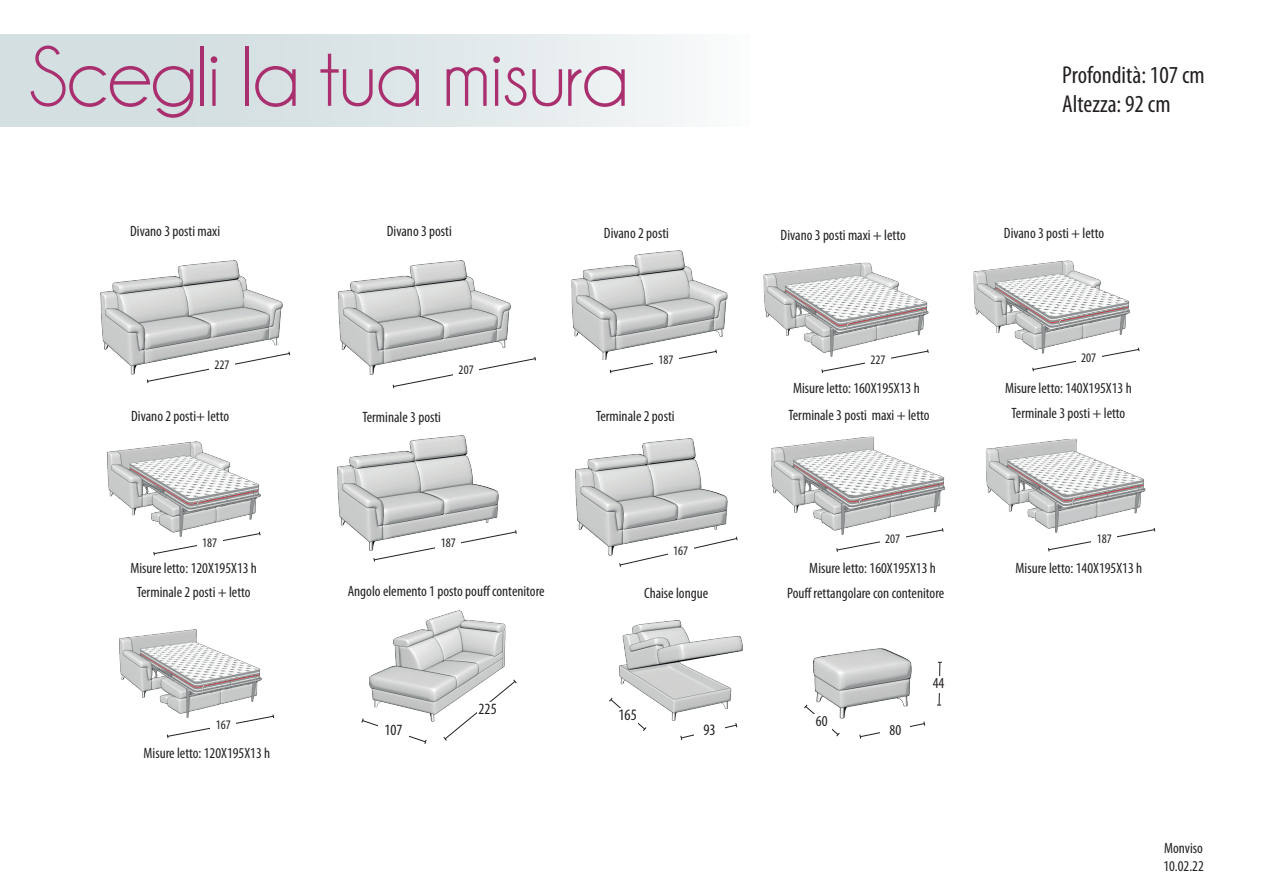
<style>
.page{position:relative;width:1263px;height:893px;background:#fff}
.page>*{position:absolute;margin:0;border:0;box-sizing:border-box;transform-origin:0 0}
.t1{font:86.25px "Champagne&Limousines";letter-spacing:-.01em;color:#a92f6f}
.t2{font:condensed 24.45px/29.4px "Myriad Pro";color:#231f20}
.t3{font:condensed 15.9px "Myriad Pro";color:#231f20}
.t4{font:condensed 15.75px "Myriad Pro";color:#231f20}
.t5{font:condensed 15.15px "Myriad Pro";color:#231f20}
.t6{font:condensed 15px/18px "Myriad Pro";color:#231f20}
.t7{font:condensed 13.05px "Myriad Pro";color:#231f20}
</style>
<div class="page">
<div style="left:0;top:34px;width:751px;height:93px;background:linear-gradient(to right,#ccd9dc,#f4f7f7)"></div>
<img style="left:101px;top:260px;width:181px;height:114px">
<img style="left:338px;top:436px;width:160px;height:115px">
<img style="left:108px;top:441px;width:152px;height:90px">
<img style="left:119px;top:629px;width:142px;height:85px">
<svg style="left:153px;top:531px;width:108px;height:25px"></svg>
<svg style="left:167px;top:714px;width:108px;height:25px"></svg>
<div style="left:197px;top:537px;width:25px;height:13px;background:#fff"></div>
<div style="left:211px;top:719px;width:25px;height:14px;background:#fff"></div>
<img style="left:370px;top:610px;width:136px;height:111px">
<svg style="left:442px;top:678px;width:75px;height:63px"></svg>
<svg style="left:361px;top:717px;width:66px;height:27px"></svg>
<div style="left:477px;top:702px;width:21px;height:16px;background:#fff"></div>
<img style="left:339px;top:260px;width:172px;height:114px">
<img style="left:575px;top:439px;width:153px;height:116px">
<svg style="left:392px;top:356px;width:144px;height:33px"></svg>
<svg style="left:619px;top:536px;width:119px;height:31px"></svg>
<div style="left:454px;top:364px;width:25px;height:14px;background:#fff"></div>
<div style="left:668px;top:545px;width:25px;height:14px;background:#fff"></div>
<img style="left:620px;top:620px;width:122px;height:100px">
<svg style="left:680px;top:723px;width:58px;height:17px"></svg>
<div style="left:694px;top:723px;width:31px;height:17px;background:#fff"></div>
<svg style="left:609px;top:697px;width:38px;height:34px"></svg>
<div style="left:617px;top:708px;width:21px;height:17px;background:#fff"></div>
<img style="left:571px;top:250px;width:156px;height:110px">
<img style="left:771px;top:437px;width:174px;height:94px">
<svg style="left:609px;top:349px;width:108px;height:25px"></svg>
<svg style="left:836px;top:527px;width:108px;height:25px"></svg>
<div style="left:654px;top:355px;width:25px;height:13px;background:#fff"></div>
<div style="left:880px;top:533px;width:25px;height:14px;background:#fff"></div>
<img style="left:763px;top:263px;width:166px;height:88px">
<img style="left:973px;top:260px;width:157px;height:88px">
<img style="left:986px;top:439px;width:159px;height:89px">
<svg style="left:821px;top:348px;width:108px;height:25px"></svg>
<svg style="left:1032px;top:347px;width:108px;height:25px"></svg>
<svg style="left:1047px;top:527px;width:109px;height:25px"></svg>
<div style="left:865px;top:354px;width:25px;height:14px;background:#fff"></div>
<div style="left:1076px;top:353px;width:25px;height:13px;background:#fff"></div>
<div style="left:1092px;top:533px;width:25px;height:14px;background:#fff"></div>
<img style="left:814px;top:649px;width:97px;height:69px">
<svg style="left:804px;top:704px;width:37px;height:33px"></svg>
<div style="left:812px;top:715px;width:20px;height:16px;background:#fff"></div>
<svg style="left:859px;top:721px;width:67px;height:18px"></svg>
<div style="left:881px;top:723px;width:29px;height:16px;background:#fff"></div>
<svg style="left:937px;top:661px;width:5px;height:45px"></svg>
<div style="left:924px;top:676px;width:29px;height:16px;background:#fff"></div>
<svg style="left:146px;top:351px;width:145px;height:33px"></svg>
<svg style="left:373px;top:529px;width:144px;height:33px"></svg>
<div style="left:209px;top:359px;width:25px;height:14px;background:#fff"></div>
<div style="left:436px;top:537px;width:25px;height:14px;background:#fff"></div>
<div style="left:378px;top:723px;width:31px;height:17px;background:#fff"></div>
<h1 class="t1" style="left:28px;top:28px;width:602px">Scegli la tua misura</h1>
<p class="t6" style="left:130px;top:222px;width:91px">Divano 3 posti maxi</p>
<p class="t6" style="left:387px;top:222px;width:67px">Divano 3 posti</p>
<p class="t6" style="left:604px;top:224px;width:67px">Divano 2 posti</p>
<p class="t7" style="left:214px;top:356px;width:17px">227</p>
<p class="t7" style="left:459px;top:362px;width:17px">207</p>
<p class="t7" style="left:659px;top:352px;width:17px">187</p>
<p class="t6" style="left:131px;top:407px;width:99px">Divano 2 posti+ letto</p>
<p class="t6" style="left:362px;top:408px;width:80px">Terminale 3 posti</p>
<p class="t6" style="left:596px;top:407px;width:80px">Terminale 2 posti</p>
<p class="t7" style="left:202px;top:534px;width:17px">187</p>
<p class="t6" style="left:130px;top:559px;width:128px">Misure letto: 120X195X13 h</p>
<p class="t6" style="left:137px;top:582px;width:115px">Terminale 2 posti + letto</p>
<p class="t7" style="left:441px;top:535px;width:17px">187</p>
<p class="t6" style="left:348px;top:582px;width:198px">Angolo elemento 1 posto pouff contenitore</p>
<p class="t7" style="left:673px;top:542px;width:17px">167</p>
<p class="t6" style="left:644px;top:584px;width:66px">Chaise longue</p>
<p class="t7" style="left:216px;top:717px;width:17px">167</p>
<p class="t4" style="left:384px;top:720px;width:20px">107</p>
<p class="t4" style="left:479px;top:699px;width:20px">225</p>
<p class="t3" style="left:618px;top:705px;width:20px">165</p>
<p class="t3" style="left:703px;top:720px;width:14px">93</p>
<p class="t6" style="left:144px;top:744px;width:128px">Misure letto: 120X195X13 h</p>
<h2 class="t2" style="left:1062px;top:60px;width:144px">Profondità: 107 cm<br>Altezza: 92 cm</h2>
<p class="t6" style="left:781px;top:226px;width:127px">Divano 3 posti maxi + letto</p>
<p class="t6" style="left:1004px;top:224px;width:102px">Divano 3 posti + letto</p>
<p class="t7" style="left:870px;top:352px;width:17px">227</p>
<p class="t7" style="left:1081px;top:350px;width:17px">207</p>
<p class="t6" style="left:793px;top:379px;width:128px">Misure letto: 160X195X13 h</p>
<p class="t6" style="left:1005px;top:379px;width:128px">Misure letto: 140X195X13 h</p>
<p class="t6" style="left:788px;top:406px;width:143px">Terminale 3 posti maxi + letto</p>
<p class="t6" style="left:1011px;top:404px;width:115px">Terminale 3 posti + letto</p>
<p class="t7" style="left:885px;top:531px;width:17px">207</p>
<p class="t7" style="left:1097px;top:530px;width:17px">187</p>
<p class="t6" style="left:809px;top:559px;width:128px">Misure letto: 160X195X13 h</p>
<p class="t6" style="left:1015px;top:559px;width:128px">Misure letto: 140X195X13 h</p>
<p class="t6" style="left:787px;top:584px;width:159px">Pouff rettangolare con contenitore</p>
<p class="t5" style="left:816px;top:712px;width:13px">60</p>
<p class="t5" style="left:889px;top:720px;width:13px">80</p>
<p class="t5" style="left:933px;top:674px;width:13px">44</p>
<p class="t6" style="left:1163px;top:839px;width:42px">Monviso<br>10.02.22</p>
</div>
